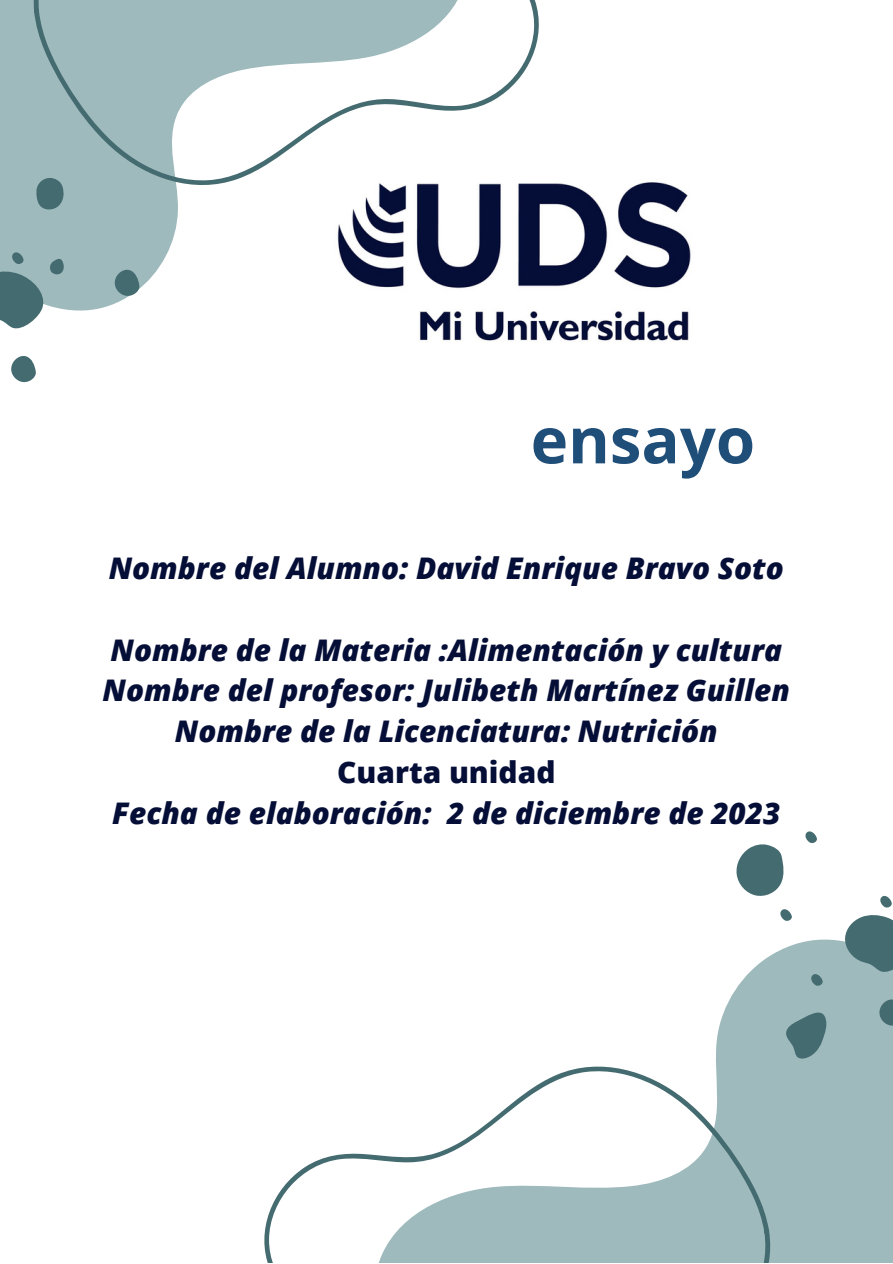
<style>
.page{position:relative;width:893px;height:1264px;background:#fff}
.page>*{position:absolute;margin:0;border:0;box-sizing:border-box;transform-origin:0 0}
.t1{font:700 63.45px "Open Sans";color:#1f4e79}
.t2{font:italic 800 29.85px "Open Sans";color:#050e36}
.t3{font:800 29.85px "Open Sans";color:#050e36}
</style>
<div class="page">
<div style="left:743px;top:939px;width:149px;height:323px;background:#9ebabd"></div>
<svg style="left:264px;top:980px;width:530px;height:282px"></svg>
<svg style="left:844px;top:915px;width:48px;height:60px"></svg>
<svg style="left:879px;top:998px;width:13px;height:28px"></svg>
<svg style="left:736px;top:844px;width:48px;height:52px"></svg>
<svg style="left:786px;top:1007px;width:42px;height:51px"></svg>
<svg style="left:810px;top:971px;width:13px;height:15px"></svg>
<svg style="left:780px;top:909px;width:12px;height:12px"></svg>
<svg style="left:805px;top:831px;width:12px;height:12px"></svg>
<svg style="left:880px;top:895px;width:12px;height:13px"></svg>
<svg style="left:0;top:0;width:158px;height:383px"></svg>
<svg style="left:14px;top:0;width:525px;height:269px;fill:#9ebabd"></svg>
<svg style="left:36px;top:178px;width:29px;height:33px"></svg>
<svg style="left:11px;top:355px;width:26px;height:27px"></svg>
<svg style="left:114px;top:269px;width:26px;height:27px"></svg>
<svg style="left:0;top:249px;width:65px;height:83px"></svg>
<img style="left:322px;top:127px;width:369px;height:214px">
<p class="t1" style="left:530px;top:395px;width:226px">ensayo</p>
<p class="t2" style="left:109px;top:547px;width:676px">Nombre del Alumno: David Enrique Bravo Soto</p>
<p class="t2" style="left:110px;top:628px;width:673px">Nombre de la Materia :Alimentación y cultura</p>
<p class="t2" style="left:102px;top:669px;width:689px">Nombre del profesor: Julibeth Martínez Guillen</p>
<p class="t2" style="left:175px;top:710px;width:544px">Nombre de la Licenciatura: Nutrición</p>
<p class="t3" style="left:337px;top:751px;width:220px">Cuarta unidad</p>
<p class="t2" style="left:112px;top:792px;width:669px">Fecha de elaboración: 2 de diciembre de 2023</p>
</div>
